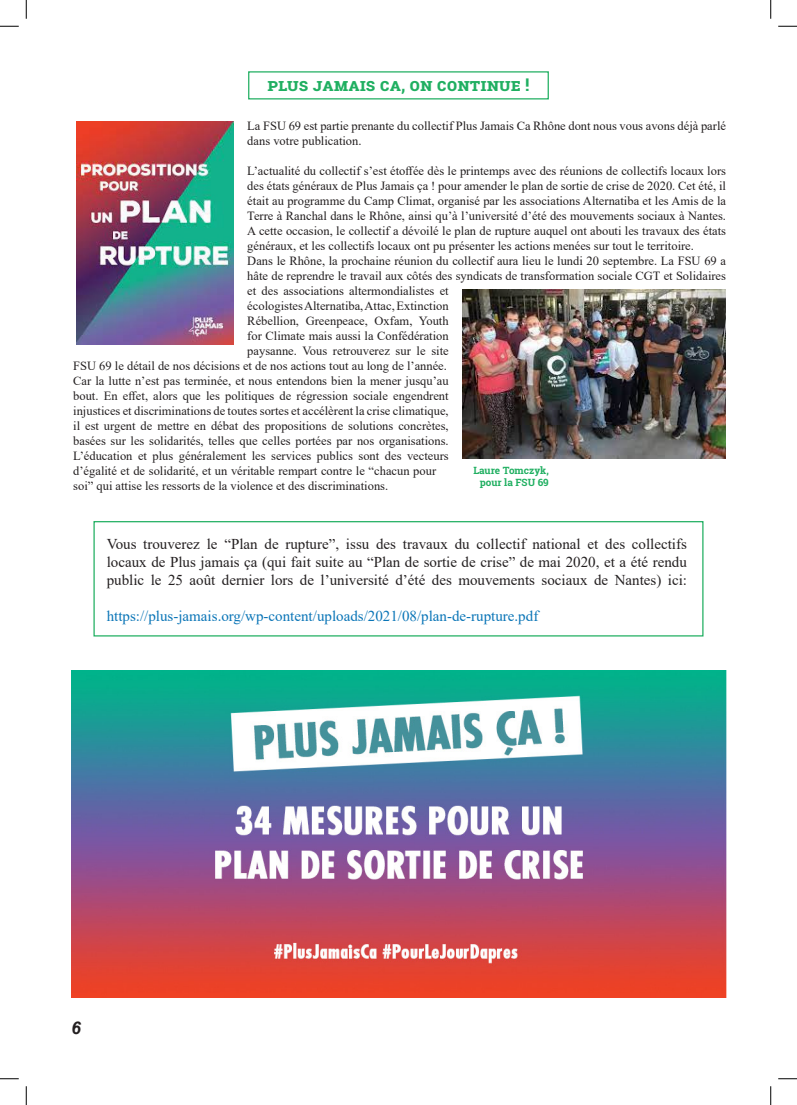
<style>
.page{position:relative;width:797px;height:1105px;background:#fff}
.page>*{position:absolute;margin:0;border:0;box-sizing:border-box;transform-origin:0 0}
.t1{font:700 17.5px "Roboto Slab";color:#20af61}
.t2{font:italic 700 17.5px "Arial";color:#231f20}
.t3{font:15px/18px "Times New Roman";color:#231f20;text-align:justify}
.t4{font:15px "Times New Roman";color:#0a75b7}
.Paragraph_Style_1{font:12.5px/15px "Times New Roman";color:#231f20}
.t5{font:700 10px "Roboto Slab";color:#20af61}
</style>
<div class="page">
<div style="left:248px;top:71px;width:301px;height:28px;border:1px solid #20af61"></div>
<img style="left:76px;top:121px;width:157px;height:224px">
<img style="left:463px;top:290px;width:262px;height:168px">
<img style="left:71px;top:670px;width:655px;height:327px">
<div style="left:93px;top:521px;width:610px;height:115px;border:1px solid #20af61"></div>
<svg style="left:0;top:25px;width:19px;height:2px"></svg>
<svg style="left:778px;top:25px;width:19px;height:2px"></svg>
<svg style="left:0;top:1078px;width:19px;height:1px"></svg>
<svg style="left:778px;top:1078px;width:19px;height:1px"></svg>
<svg style="left:25px;top:0;width:2px;height:19px"></svg>
<svg style="left:25px;top:1086px;width:2px;height:19px"></svg>
<svg style="left:770px;top:0;width:1px;height:19px"></svg>
<svg style="left:770px;top:1086px;width:1px;height:19px"></svg>
<p class="t1" style="left:267px;top:73px;width:264px">Plus Jamais Ca, on continue !</p>
<p class="Paragraph_Style_1" style="left:247px;top:118px;width:480px">La FSU 69 est partie prenante du collectif Plus Jamais Ca Rhône dont nous vous avons déjà parlé dans votre publication.</p>
<p class="Paragraph_Style_1" style="left:247px;top:163px;width:480px;text-align:justify">L’actualité du collectif s’est étoffée dès le printemps avec des réunions de collectifs locaux lors des états généraux de Plus Jamais ça ! pour amender le plan de sortie de crise de 2020. Cet été, il était au programme du Camp Climat, organisé par les associations Alternatiba et les Amis de la Terre à Ranchal dans le Rhône, ainsi qu’à l’université d’été des mouvements sociaux à Nantes.<br>A cette occasion, le collectif a dévoilé le plan de rupture auquel ont abouti les travaux des états généraux, et les collectifs locaux ont pu présenter les actions menées sur tout le territoire.</p>
<p class="Paragraph_Style_1" style="left:247px;top:253px;width:480px">Dans le Rhône, la prochaine réunion du collectif aura lieu le lundi 20 septembre. La FSU 69 a</p>
<p class="Paragraph_Style_1" style="left:247px;top:268px;width:480px">hâte de reprendre le travail aux côtés des syndicats de transformation sociale CGT et Solidaires</p>
<p class="Paragraph_Style_1" style="left:247px;top:283px;width:203px">et des associations altermondialistes et</p>
<p class="Paragraph_Style_1" style="left:247px;top:298px;width:203px">écologistes Alternatiba, Attac, Extinction</p>
<p class="Paragraph_Style_1" style="left:247px;top:313px;width:203px">Rébellion, Greenpeace, Oxfam, Youth</p>
<p class="Paragraph_Style_1" style="left:247px;top:328px;width:203px">for Climate mais aussi la Confédération</p>
<p class="Paragraph_Style_1" style="left:247px;top:343px;width:203px">paysanne. Vous retrouverez sur le site</p>
<p class="Paragraph_Style_1" style="left:73px;top:358px;width:375px">FSU 69 le détail de nos décisions et de nos actions tout au long de l’année.</p>
<p class="Paragraph_Style_1" style="left:73px;top:373px;width:377px">Car la lutte n’est pas terminée, et nous entendons bien la mener jusqu’au bout. En effet, alors que les politiques de régression sociale engendrent injustices et discriminations de toutes sortes et accélèrent la crise climatique, il est urgent de mettre en débat des propositions de solutions concrètes, basées sur les solidarités, telles que celles portées par nos organisations.<br>L’éducation et plus généralement les services publics sont des vecteurs d’égalité et de solidarité, et un véritable rempart contre le “chacun pour soi” qui attise les ressorts de la violence et des discriminations.</p>
<p class="t5" style="left:473px;top:464px;width:77px">Laure Tomczyk,</p>
<p class="t5" style="left:479px;top:476px;width:71px">pour la FSU 69</p>
<p class="t3" style="left:107px;top:534px;width:581px">Vous trouverez le “Plan de rupture”, issu des travaux du collectif national et des collectifs locaux de Plus jamais ça (qui fait suite au “Plan de sortie de crise” de mai 2020, et a été rendu public le 25 août dernier lors de l’université d’été des mouvements sociaux de Nantes) ici:</p>
<p class="t4" style="left:107px;top:605px;width:433px">https://plus-jamais.org/wp-content/uploads/2021/08/plan-de-rupture.pdf</p>
<p class="t2" style="left:71px;top:1016px;width:11px">6</p>
</div>
